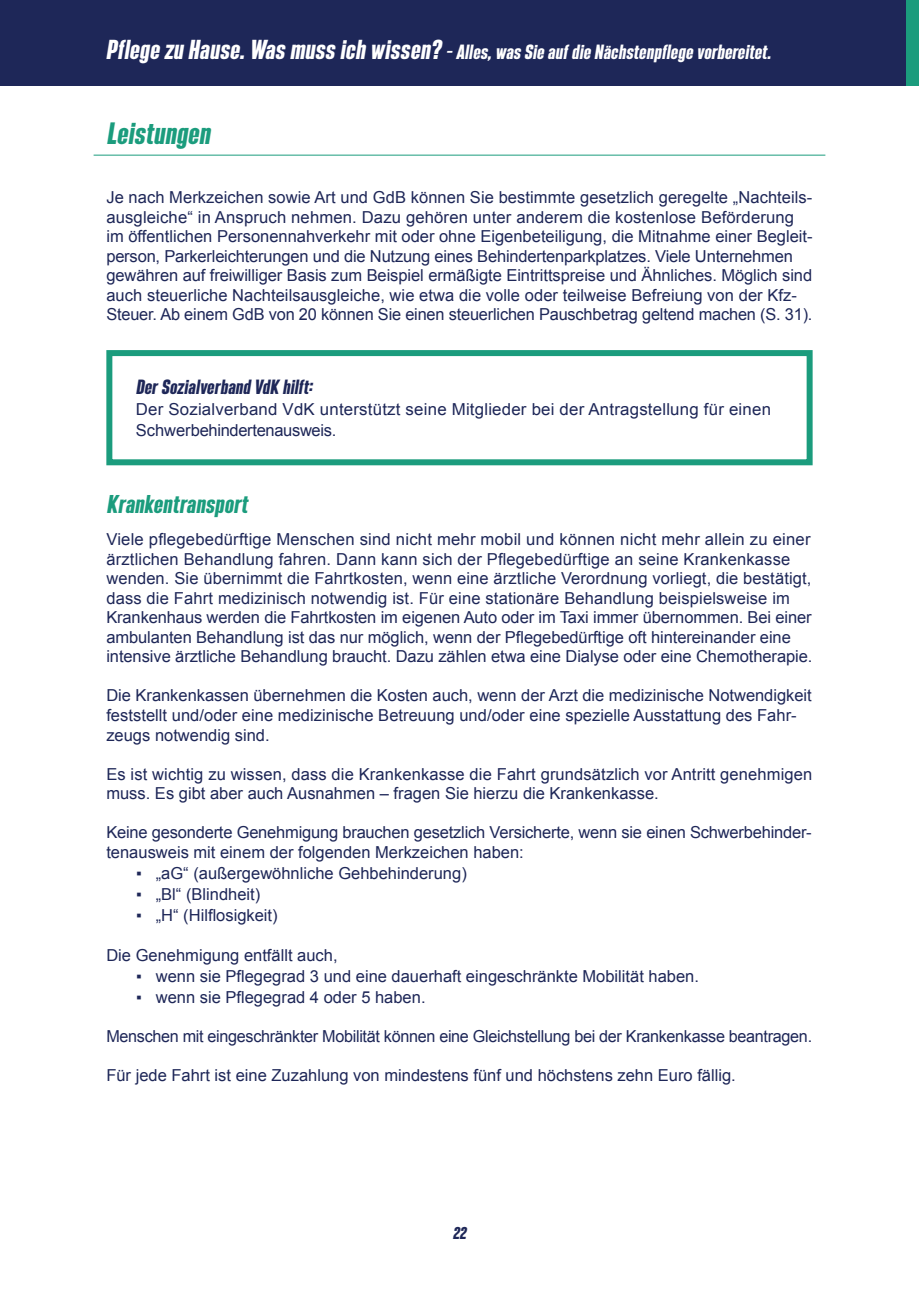
<style>
.page{position:relative;width:919px;height:1289px;background:#fff}
.page>*{position:absolute;margin:0;border:0;box-sizing:border-box;transform-origin:0 0}
.t1{font:italic 600 27px "SEBLACK";letter-spacing:.02em;color:#1b9c7d}
.t2{font:italic 600 22.5px "SEBLACK";letter-spacing:.02em;color:#1b9c7d}
.t3{font:italic 600 18px "SEBLACK";letter-spacing:.02em;color:#fff}
.t4{font:italic 600 18px "SEBLACK";letter-spacing:.02em;color:#1e2758}
.t5{font:16.5px/19.5px "Arial";color:#1e2758}
.t6{font:16.5px "Arial";letter-spacing:-.02em;color:#1e2758}
.t7{font:italic 600 15px "SEBLACK";color:#1e2758}
.s1{font-size:24px}
</style>
<div class="page">
<hr style="left:94px;top:155px;width:731px;height:1px;background:#1b9c7d">
<div style="left:106px;top:350px;width:706px;height:115px;border:6px solid #1b9c7d"></div>
<div style="left:0;top:0;width:906px;height:85px;background:#1e2758"></div>
<div style="left:906px;top:0;width:12px;height:85px;background:#1b9c7d"></div>
<p class="t3" style="left:106px;top:40px;width:666px"><span class="s1">Pflege zu Hause. Was muss ich wissen?</span> – Alles, was Sie auf die Nächstenpflege vorbereitet.</p>
<h1 class="t1" style="left:106px;top:117px;width:105px">Leistungen</h1>
<p class="t5" style="left:106px;top:188px;width:707px">Je nach Merkzeichen sowie Art und GdB können Sie bestimmte gesetzlich geregelte „Nachteils&shy;ausgleiche“ in Anspruch nehmen. Dazu gehören unter anderem die kostenlose Beförderung im öffentlichen Personennahverkehr mit oder ohne Eigenbeteiligung, die Mitnahme einer Begleit&shy;person, Parkerleichterungen und die Nutzung eines Behindertenparkplatzes. Viele Unternehmen gewähren auf freiwilliger Basis zum Beispiel ermäßigte Eintrittspreise und Ähnliches. Möglich sind auch steuerliche Nachteilsausgleiche, wie etwa die volle oder teilweise Befreiung von der Kfz-Steuer. Ab einem GdB von 20 können Sie einen steuerlichen Pauschbetrag geltend machen (S. 31).</p>
<p class="t4" style="left:136px;top:376px;width:178px">Der Sozialverband VdK hilft:</p>
<p class="t5" style="left:136px;top:399px;width:636px;line-height:21px">Der Sozialverband VdK unterstützt seine Mitglieder bei der Antragstellung für einen<br>Schwerbehindertenausweis.</p>
<h2 class="t2" style="left:106px;top:490px;width:142px">Krankentransport</h2>
<p class="t5" style="left:106px;top:530px;width:707px">Viele pflegebedürftige Menschen sind nicht mehr mobil und können nicht mehr allein zu einer ärztlichen Behandlung fahren. Dann kann sich der Pflegebedürftige an seine Krankenkasse wenden. Sie übernimmt die Fahrtkosten, wenn eine ärztliche Verordnung vorliegt, die bestätigt, dass die Fahrt medizinisch notwendig ist. Für eine stationäre Behandlung beispielsweise im Krankenhaus werden die Fahrtkosten im eigenen Auto oder im Taxi immer übernommen. Bei einer ambulanten Behandlung ist das nur möglich, wenn der Pflegebedürftige oft hintereinander eine intensive ärztliche Behandlung braucht. Dazu zählen etwa eine Dialyse oder eine Chemotherapie.</p>
<p class="t5" style="left:106px;top:686px;width:707px">Die Krankenkassen übernehmen die Kosten auch, wenn der Arzt die medizinische Notwendigkeit feststellt und/oder eine medizinische Betreuung und/oder eine spezielle Ausstattung des Fahr&shy;zeugs notwendig sind.</p>
<p class="t5" style="left:106px;top:764px;width:707px">Es ist wichtig zu wissen, dass die Krankenkasse die Fahrt grundsätzlich vor Antritt genehmigen muss. Es gibt aber auch Ausnahmen – fragen Sie hierzu die Krankenkasse.</p>
<p class="t5" style="left:106px;top:822px;width:706px">Keine gesonderte Genehmigung brauchen gesetzlich Versicherte, wenn sie einen Schwerbehinder&shy;tenausweis mit einem der folgenden Merkzeichen haben:</p>
<p class="t5" style="left:136px;top:863px;width:332px">▪ „aG“ (außergewöhnliche Gehbehinderung)</p>
<p class="t5" style="left:136px;top:884px;width:126px">▪ „Bl“ (Blindheit)</p>
<p class="t5" style="left:136px;top:905px;width:143px">▪ „H“ (Hilflosigkeit)</p>
<p class="t5" style="left:106px;top:945px;width:233px">Die Genehmigung entfällt auch,</p>
<p class="t5" style="left:136px;top:966px;width:564px">▪ wenn sie Pflegegrad 3 und eine dauerhaft eingeschränkte Mobilität haben.</p>
<p class="t5" style="left:136px;top:987px;width:291px">▪ wenn sie Pflegegrad 4 oder 5 haben.</p>
<p class="t6" style="left:106px;top:1025px;width:707px">Menschen mit eingeschränkter Mobilität können eine Gleichstellung bei der Krankenkasse beantragen.</p>
<p class="t5" style="left:106px;top:1065px;width:631px">Für jede Fahrt ist eine Zuzahlung von mindestens fünf und höchstens zehn Euro fällig.</p>
<p class="t7" style="left:453px;top:1224px;width:15px">22</p>
</div>
